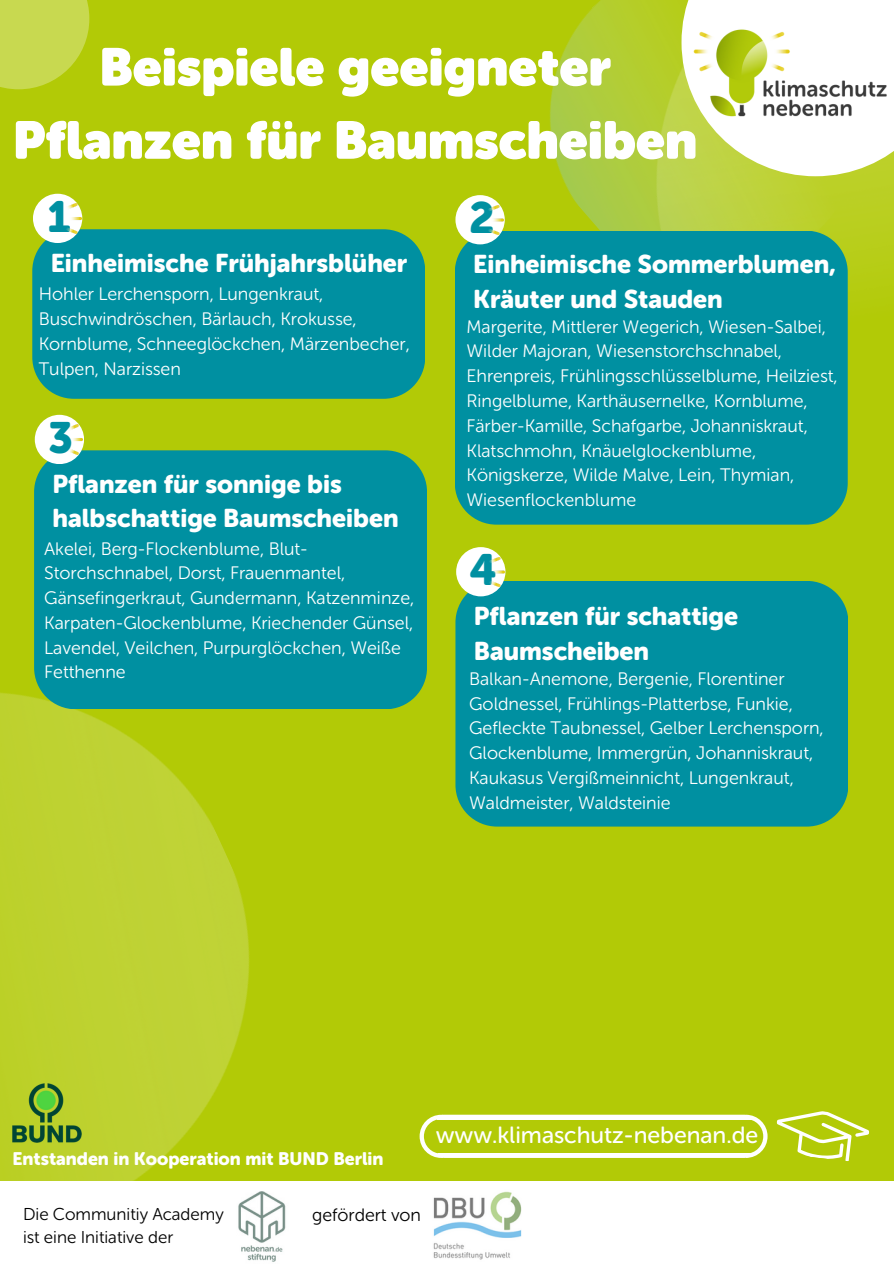
<style>
.page{position:relative;width:894px;height:1264px;background:#fff}
.page>*{position:absolute;margin:0;border:0;box-sizing:border-box;transform-origin:0 0}
.t1{font:52.5px/73.2px "Museo Sans Rounded";color:#fff;text-align:center}
.t2{font:43.5px "Museo Sans Rounded 900";color:#0090a1}
.t3{font:25.5px/34.8px "Museo Sans Rounded 900";color:#fff}
.t4{font:23.4px "Museo Sans Rounded 500";color:#fff}
.t5{font:18px/24.8px "Museo Sans Rounded 300";color:#fff}
.t6{font:18px "Museo Sans Rounded 900";color:#fff}
.t7{font:17.85px "Museo Sans Rounded 300";color:#000}
.t8{font:17.1px "Museo Sans Rounded 300";color:#000}
</style>
<div class="page">
<div style="left:0;top:0;width:893px;height:1263px;background:#b2ca06"></div>
<img style="left:0;top:692px;width:250px;height:489px">
<img style="left:488px;top:35px;width:84px;height:194px">
<img style="left:572px;top:0;width:321px;height:525px">
<div style="left:32px;top:229px;width:393px;height:170px;background:#0090a1"></div>
<div style="left:33px;top:194px;width:49px;height:49px;background:#fff;border-radius:50%"></div>
<svg style="left:681px;top:0;width:212px;height:176px;background:#edf2ca"></svg>
<img style="left:685px;top:18px;width:208px;height:108px">
<img style="left:67px;top:204px;width:14px;height:29px">
<svg style="left:0;top:0;width:89px;height:89px;background:#c5d746"></svg>
<div style="left:0;top:1181px;width:893px;height:82px;background:#fff"></div>
<img style="left:433px;top:1191px;width:88px;height:69px">
<img style="left:238px;top:1191px;width:48px;height:71px">
<svg style="left:419px;top:1111px;width:451px;height:51px"></svg>
<img style="left:12px;top:1083px;width:69px;height:59px">
<div style="left:455px;top:231px;width:392px;height:293px;background:#0090a1"></div>
<div style="left:455px;top:195px;width:49px;height:49px;background:#fff;border-radius:50%"></div>
<img style="left:489px;top:205px;width:14px;height:29px">
<div style="left:34px;top:450px;width:392px;height:259px;background:#0090a1"></div>
<div style="left:35px;top:415px;width:49px;height:49px;background:#fff;border-radius:50%"></div>
<img style="left:69px;top:425px;width:14px;height:29px">
<div style="left:455px;top:581px;width:392px;height:245px;background:#0090a1"></div>
<div style="left:456px;top:547px;width:49px;height:49px;background:#fff;border-radius:50%"></div>
<img style="left:490px;top:557px;width:14px;height:29px">
<p class="t1" style="left:13px;top:31px;width:685px">Beispiele geeigneter<br>Pflanzen für Baumscheiben</p>
<p class="t2" style="left:47px;top:191px;width:24px">1</p>
<h2 class="t2" style="left:469px;top:192px;width:27px">2</h2>
<h2 class="t3" style="left:473px;top:247px;width:364px">Einheimische Sommerblumen,<br>Kräuter und Stauden</h2>
<p class="t5" style="left:466px;top:314px;width:372px">Margerite, Mittlerer Wegerich, Wiesen-Salbei, Wilder Majoran, Wiesenstorchschnabel, Ehrenpreis, Frühlingsschlüsselblume, Heilziest, Ringelblume, Karthäusernelke, Kornblume, Färber-Kamille, Schafgarbe, Johanniskraut, Klatschmohn, Knäuelglockenblume, Königskerze, Wilde Malve, Lein, Thymian, Wiesenflockenblume</p>
<p class="t3" style="left:51px;top:245px;width:358px">Einheimische Frühjahrsblüher</p>
<p class="t5" style="left:39px;top:282px;width:372px">Hohler Lerchensporn, Lungenkraut, Buschwindröschen, Bärlauch, Krokusse, Kornblume, Schneeglöckchen, Märzenbecher, Tulpen, Narzissen</p>
<p class="t2" style="left:48px;top:412px;width:26px">3</p>
<p class="t3" style="left:52px;top:466px;width:347px">Pflanzen für sonnige bis halbschattige Baumscheiben</p>
<h2 class="t5" style="left:44px;top:536px;width:371px">Akelei, Berg-Flockenblume, Blut-Storchschnabel, Dorst, Frauenmantel, Gänsefingerkraut, Gundermann, Katzenminze, Karpaten-Glockenblume, Kriechender Günsel, Lavendel, Veilchen, Purpurglöckchen, Weiße Fetthenne</h2>
<p class="t2" style="left:469px;top:544px;width:29px">4</p>
<p class="t3" style="left:473px;top:599px;width:266px">Pflanzen für schattige<br>Baumscheiben</p>
<p class="t5" style="left:469px;top:666px;width:356px">Balkan-Anemone, Bergenie, Florentiner Goldnessel, Frühlings-Platterbse, Funkie, Gefleckte Taubnessel, Gelber Lerchensporn, Glockenblume, Immergrün, Johanniskraut, Kaukasus Vergißmeinnicht, Lungenkraut, Waldmeister, Waldsteinie</p>
<p class="t6" style="left:12px;top:1147px;width:372px">Entstanden in Kooperation mit BUND Berlin</p>
<h1 class="t8" style="left:23px;top:1203px;width:202px">Die Communitiy Academy</h1>
<p class="t8" style="left:23px;top:1227px;width:151px">ist eine Initiative der</p>
<p class="t7" style="left:312px;top:1204px;width:110px">gefördert von</p>
<p class="t4" style="left:435px;top:1121px;width:324px">www.klimaschutz-nebenan.de</p>
</div>
